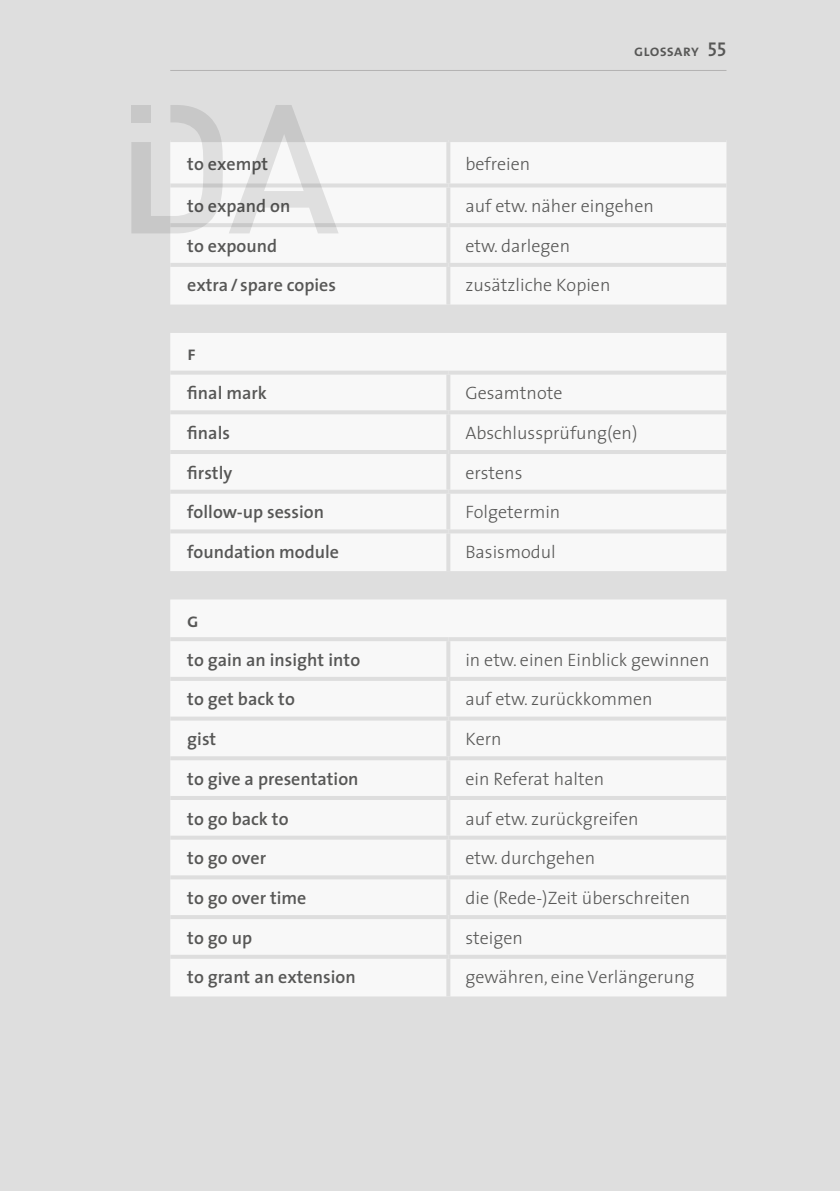
<style>
.page{position:relative;width:840px;height:1191px;background:#fff}
.page>*{position:absolute;margin:0;border:0;box-sizing:border-box;transform-origin:0 0}
.t1{font:20px "The Sans Semi Bold Caps";color:#575756}
.t2{font:300 18px "The Sans";color:#575756}
.t3{font:600 18px "The Sans";color:#575756}
.t4{font:16px "The Sans Semi Bold Caps";color:#575756}
.s1{font-size:20px}
</style>
<div class="page">
<div style="left:0;top:0;width:839px;height:1191px;background:#dedede"></div>
<svg style="left:170px;top:142px;width:556px;height:854px;background:#f5f5f5"></svg>
<hr style="left:446px;top:142px;width:4px;height:41px;background:#dedede">
<hr style="left:170px;top:183px;width:278px;height:4px;background:#dedede">
<hr style="left:448px;top:183px;width:278px;height:4px;background:#dedede">
<hr style="left:446px;top:187px;width:4px;height:36px;background:#dedede">
<hr style="left:170px;top:223px;width:278px;height:4px;background:#dedede">
<hr style="left:448px;top:223px;width:278px;height:4px;background:#dedede">
<hr style="left:446px;top:227px;width:4px;height:36px;background:#dedede">
<hr style="left:170px;top:263px;width:278px;height:4px;background:#dedede">
<hr style="left:448px;top:263px;width:278px;height:4px;background:#dedede">
<hr style="left:446px;top:267px;width:4px;height:37px;background:#dedede">
<svg style="left:170px;top:370px;width:278px;height:4px"></svg>
<svg style="left:448px;top:370px;width:278px;height:4px"></svg>
<hr style="left:446px;top:374px;width:4px;height:36px;background:#dedede">
<hr style="left:170px;top:410px;width:278px;height:4px;background:#dedede">
<hr style="left:448px;top:410px;width:278px;height:4px;background:#dedede">
<hr style="left:446px;top:414px;width:4px;height:36px;background:#dedede">
<hr style="left:170px;top:450px;width:278px;height:4px;background:#dedede">
<hr style="left:448px;top:450px;width:278px;height:4px;background:#dedede">
<hr style="left:446px;top:454px;width:4px;height:36px;background:#dedede">
<hr style="left:170px;top:490px;width:278px;height:4px;background:#dedede">
<hr style="left:448px;top:490px;width:278px;height:4px;background:#dedede">
<hr style="left:446px;top:494px;width:4px;height:35px;background:#dedede">
<hr style="left:170px;top:529px;width:278px;height:4px;background:#dedede">
<hr style="left:448px;top:529px;width:278px;height:4px;background:#dedede">
<hr style="left:446px;top:533px;width:4px;height:38px;background:#dedede">
<hr style="left:170px;top:637px;width:278px;height:4px;background:#dedede">
<hr style="left:448px;top:637px;width:278px;height:4px;background:#dedede">
<hr style="left:446px;top:641px;width:4px;height:36px;background:#dedede">
<hr style="left:170px;top:677px;width:278px;height:4px;background:#dedede">
<hr style="left:448px;top:677px;width:278px;height:4px;background:#dedede">
<hr style="left:446px;top:681px;width:4px;height:35px;background:#dedede">
<svg style="left:170px;top:716px;width:278px;height:4px"></svg>
<svg style="left:448px;top:716px;width:278px;height:4px"></svg>
<hr style="left:446px;top:720px;width:4px;height:36px;background:#dedede">
<hr style="left:170px;top:756px;width:278px;height:4px;background:#dedede">
<hr style="left:448px;top:756px;width:278px;height:4px;background:#dedede">
<hr style="left:446px;top:760px;width:4px;height:36px;background:#dedede">
<hr style="left:170px;top:796px;width:278px;height:4px;background:#dedede">
<hr style="left:448px;top:796px;width:278px;height:4px;background:#dedede">
<hr style="left:446px;top:800px;width:4px;height:35px;background:#dedede">
<svg style="left:170px;top:835px;width:278px;height:4px"></svg>
<svg style="left:448px;top:835px;width:278px;height:4px"></svg>
<hr style="left:446px;top:839px;width:4px;height:36px;background:#dedede">
<hr style="left:170px;top:875px;width:278px;height:4px;background:#dedede">
<hr style="left:448px;top:875px;width:278px;height:4px;background:#dedede">
<hr style="left:446px;top:879px;width:4px;height:36px;background:#dedede">
<hr style="left:170px;top:915px;width:278px;height:4px;background:#dedede">
<hr style="left:448px;top:915px;width:278px;height:4px;background:#dedede">
<hr style="left:446px;top:919px;width:4px;height:35px;background:#dedede">
<svg style="left:170px;top:954px;width:278px;height:4px"></svg>
<svg style="left:448px;top:954px;width:278px;height:4px"></svg>
<hr style="left:446px;top:958px;width:4px;height:38px;background:#dedede">
<hr style="left:170px;top:70px;width:556px;height:1px;background:#b3b2b2">
<svg style="left:131px;top:105px;width:207px;height:128px"></svg>
<div style="left:131px;top:105px;width:20px;height:18px;background:#c8c8c8"></div>
<p class="t4" style="left:634px;top:37px;width:94px">glossary <span class="s1">55</span></p>
<p class="t3" style="left:187px;top:148px;width:82px">to exempt</p>
<p class="t2" style="left:465px;top:149px;width:66px">befreien</p>
<p class="t3" style="left:187px;top:191px;width:105px">to expand on</p>
<p class="t2" style="left:465px;top:191px;width:190px">auf etw. näher eingehen</p>
<p class="t3" style="left:187px;top:231px;width:91px">to expound</p>
<p class="t2" style="left:465px;top:231px;width:106px">etw. darlegen</p>
<p class="t3" style="left:187px;top:270px;width:150px">extra/ spare copies</p>
<p class="t2" style="left:465px;top:270px;width:146px">zusätzliche Kopien</p>
<p class="t1" style="left:187px;top:337px;width:10px">f</p>
<p class="t3" style="left:187px;top:378px;width:81px">final mark</p>
<p class="t2" style="left:465px;top:378px;width:98px">Gesamtnote</p>
<p class="t3" style="left:187px;top:418px;width:44px">finals</p>
<p class="t2" style="left:465px;top:418px;width:173px">Abschlussprüfung(en)</p>
<p class="t3" style="left:187px;top:457px;width:46px">firstly</p>
<p class="t2" style="left:465px;top:457px;width:59px">erstens</p>
<p class="t3" style="left:187px;top:497px;width:138px">follow-up session</p>
<p class="t2" style="left:465px;top:497px;width:96px">Folgetermin</p>
<p class="t3" style="left:187px;top:537px;width:153px">foundation module</p>
<p class="t2" style="left:465px;top:537px;width:92px">Basismodul</p>
<p class="t1" style="left:187px;top:603px;width:13px">g</p>
<p class="t3" style="left:187px;top:644px;width:174px">to gain an insight into</p>
<p class="t2" style="left:465px;top:645px;width:245px">in etw. einen Einblick gewinnen</p>
<p class="t3" style="left:187px;top:684px;width:109px">to get back to</p>
<p class="t2" style="left:465px;top:684px;width:189px">auf etw. zurückkommen</p>
<p class="t3" style="left:187px;top:724px;width:31px">gist</p>
<p class="t2" style="left:465px;top:724px;width:38px">Kern</p>
<p class="t3" style="left:187px;top:764px;width:173px">to give a presentation</p>
<p class="t2" style="left:465px;top:764px;width:140px">ein Referat halten</p>
<p class="t3" style="left:187px;top:803px;width:103px">to go back to</p>
<p class="t2" style="left:465px;top:803px;width:175px">auf etw. zurückgreifen</p>
<p class="t3" style="left:187px;top:843px;width:80px">to go over</p>
<p class="t2" style="left:465px;top:843px;width:131px">etw. durchgehen</p>
<p class="t3" style="left:187px;top:883px;width:120px">to go over time</p>
<p class="t2" style="left:465px;top:883px;width:226px">die (Rede-)Zeit überschreiten</p>
<p class="t3" style="left:187px;top:922px;width:66px">to go up</p>
<p class="t2" style="left:465px;top:922px;width:59px">steigen</p>
<p class="t3" style="left:187px;top:962px;width:170px">to grant an extension</p>
<p class="t2" style="left:465px;top:962px;width:230px">gewähren, eine Verlängerung</p>
</div>
